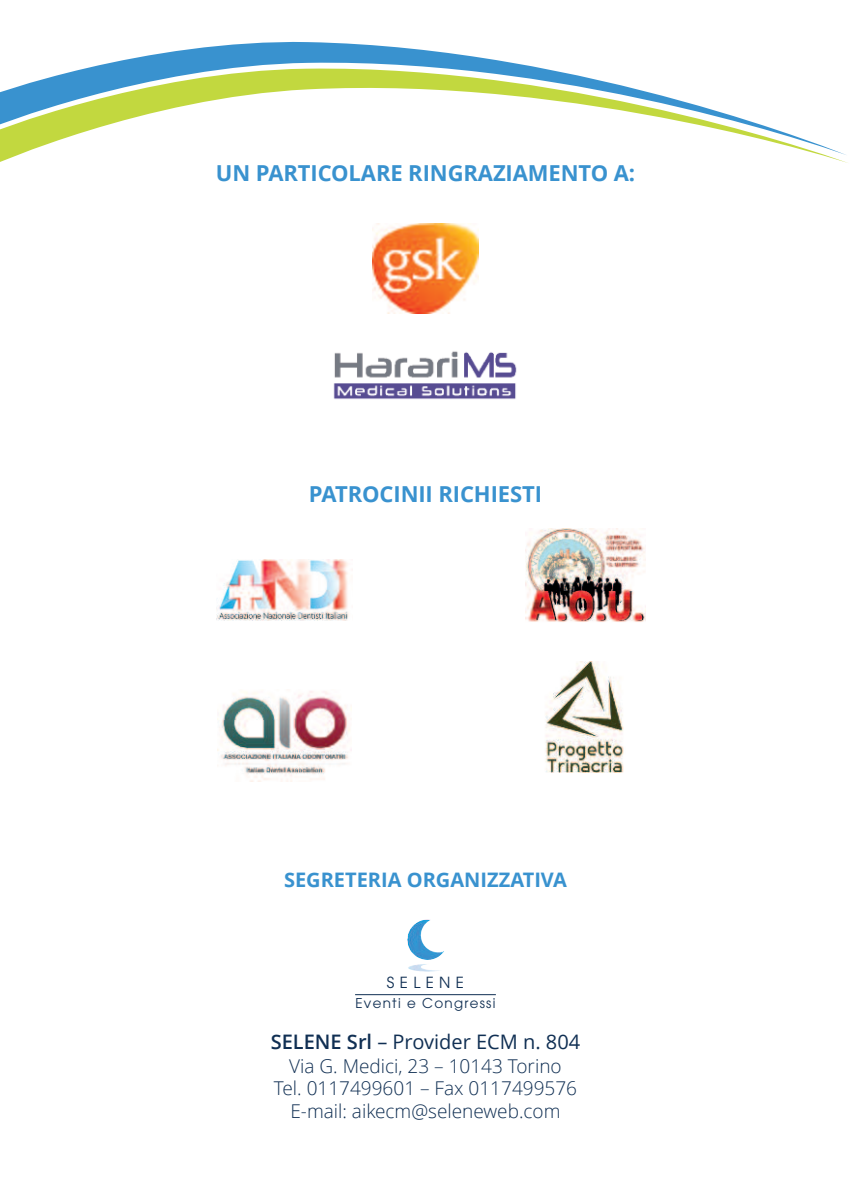
<style>
.page{position:relative;width:851px;height:1191px;background:#fff}
.page>*{position:absolute;margin:0;border:0;box-sizing:border-box;transform-origin:0 0}
.t1{font:700 22px "Open Sans";letter-spacing:-.005em;color:#3992cf}
.t2{font:20px "Open Sans";color:#102f53}
.t3{font:700 20px "Open Sans";color:#3992cf}
.t4{font:300 19px/23px "Open Sans";color:#102f53;text-align:center}
.t5{font:15.2px "Avant Garde";letter-spacing:.35em;color:#102f53}
.t6{font:13.4px "Avant Garde";letter-spacing:.095em;color:#102f53}
.s1{font-weight:600}
</style>
<div class="page">
<img style="left:407px;top:919px;width:37px;height:41px">
<hr style="left:355px;top:994px;width:141px;height:1px;background:#102f53">
<img style="left:216px;top:559px;width:133px;height:61px">
<img style="left:217px;top:691px;width:134px;height:90px">
<img style="left:373px;top:223px;width:105px;height:91px">
<img style="left:333px;top:351px;width:184px;height:48px">
<img style="left:525px;top:529px;width:120px;height:93px">
<img style="left:545px;top:662px;width:79px;height:110px">
<svg style="left:100px;top:41px;width:424px;height:24px;fill:#3992cf"></svg>
<svg style="left:0;top:65px;width:848px;height:98px"></svg>
<p class="t1" style="left:216px;top:158px;width:420px">UN PARTICOLARE RINGRAZIAMENTO A:</p>
<p class="t1" style="left:309px;top:478px;width:234px">PATROCINII RICHIESTI</p>
<p class="t3" style="left:284px;top:866px;width:284px">SEGRETERIA ORGANIZZATIVA</p>
<p class="t5" style="left:387px;top:977px;width:79px">SELENE</p>
<p class="t6" style="left:355px;top:998px;width:141px">Eventi e Congressi</p>
<p class="t2" style="left:271px;top:1027px;width:311px"><span class="s1">SELENE Srl</span> – Provider ECM n. 804</p>
<p class="t4" style="left:274px;top:1053px;width:305px">Via G. Medici, 23 – 10143 Torino<br>Tel. 0117499601 – Fax 0117499576<br>E-mail: aikecm@seleneweb.com</p>
</div>
